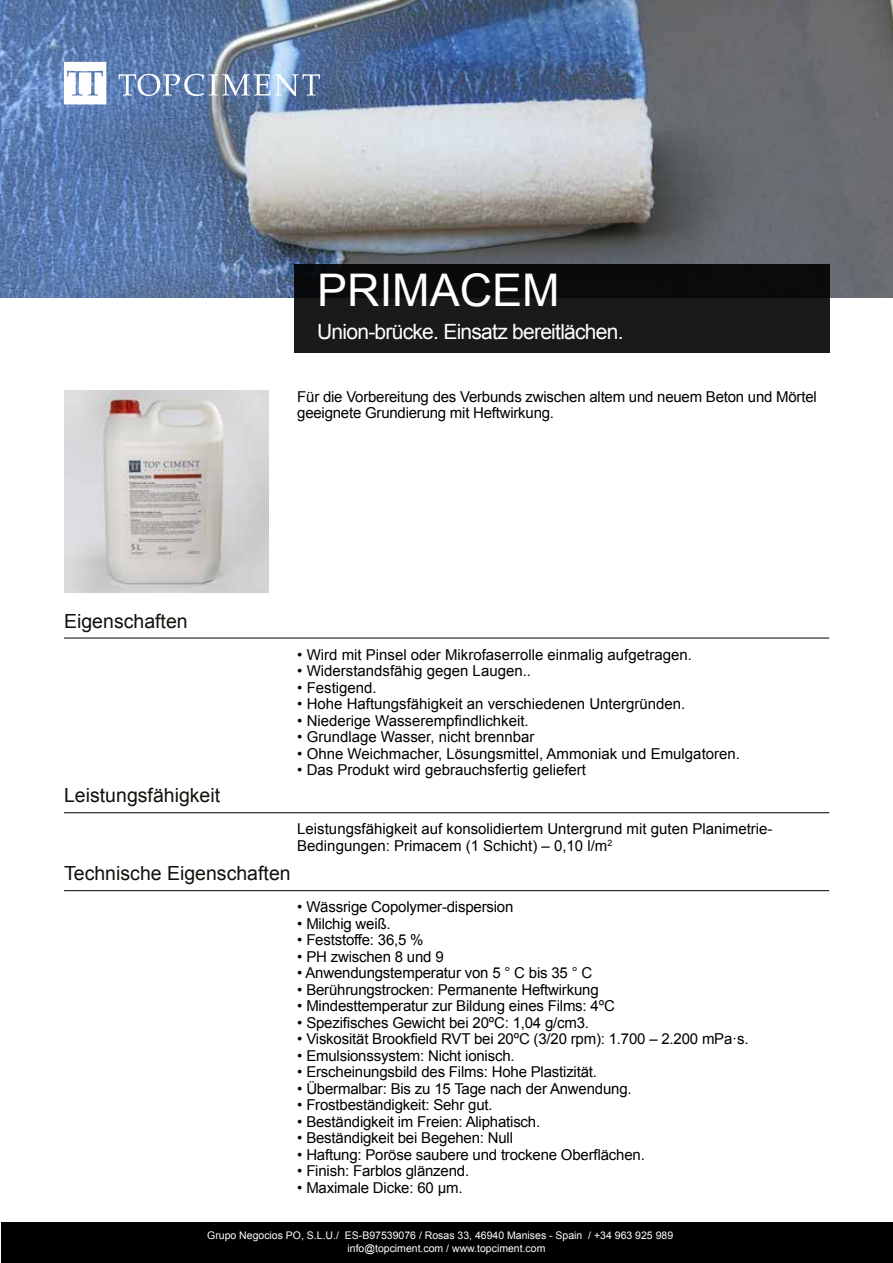
<style>
.page{position:relative;width:893px;height:1263px;background:#fff}
.page>*{position:absolute;margin:0;border:0;box-sizing:border-box;transform-origin:0 0}
.t1{font:45px "Arial";color:#fff}
.t2{font:21px "Arial";letter-spacing:-.035em;color:#fff}
.t3{font:19.5px "Arial";color:#12110c}
.t4{font:15px/16px "Arial";letter-spacing:-.015em;color:#000}
.t5{font:10.5px "Arial";color:#fff}
</style>
<div class="page">
<div style="left:1px;top:1222px;width:892px;height:41px;background:#000"></div>
<img style="left:64px;top:391px;width:205px;height:201px">
<img style="left:0;top:0;width:893px;height:298px">
<div style="left:294px;top:264px;width:535px;height:88px;background:linear-gradient(to right,#141415,#141415)"></div>
<svg style="left:118px;top:74px;width:202px;height:22px;background:#899fc0"></svg>
<svg style="left:64px;top:62px;width:42px;height:42px"></svg>
<hr style="left:64px;top:638px;width:765px;height:1px;background:#000">
<hr style="left:64px;top:812px;width:765px;height:1px;background:#000">
<hr style="left:64px;top:890px;width:765px;height:1px;background:#000">
<h1 class="t1" style="left:317px;top:261px;width:244px">PRIMACEM</h1>
<h2 class="t2" style="left:317px;top:318px;width:308px">Union-brücke. Einsatz bereitlächen.</h2>
<p class="t4" style="left:297px;top:388px;width:521px">Für die Vorbereitung des Verbunds zwischen altem und neuem Beton und Mörtel geeignete Grundierung mit Heftwirkung.</p>
<h3 class="t3" style="left:64px;top:608px;width:125px">Eigenschaften</h3>
<h3 class="t3" style="left:64px;top:783px;width:158px">Leistungsfähigkeit</h3>
<h3 class="t3" style="left:64px;top:861px;width:228px">Technische Eigenschaften</h3>
<p class="t4" style="left:297px;top:647px;width:396px">• Wird mit Pinsel oder Mikrofaserrolle einmalig aufgetragen.</p>
<p class="t4" style="left:297px;top:663px;width:235px">• Widerstandsfähig gegen Laugen..</p>
<p class="t4" style="left:297px;top:680px;width:81px">• Festigend.</p>
<p class="t4" style="left:297px;top:696px;width:389px">• Hohe Haftungsfähigkeit an verschiedenen Untergründen.</p>
<p class="t4" style="left:297px;top:713px;width:233px">• Niederige Wasserempfindlichkeit.</p>
<p class="t4" style="left:297px;top:729px;width:239px">• Grundlage Wasser, nicht brennbar</p>
<p class="t4" style="left:297px;top:746px;width:444px">• Ohne Weichmacher, Lösungsmittel, Ammoniak und Emulgatoren.</p>
<p class="t4" style="left:297px;top:762px;width:290px">• Das Produkt wird gebrauchsfertig geliefert</p>
<p class="t4" style="left:297px;top:821px;width:477px;line-height:16.5px">Leistungsfähigkeit auf konsolidiertem Untergrund mit guten Planimetrie-<br>Bedingungen: Primacem (1 Schicht) – 0,10 l/m<sup>2</sup></p>
<p class="t4" style="left:297px;top:899px;width:218px">• Wässrige Copolymer-dispersion</p>
<p class="t4" style="left:297px;top:916px;width:95px">• Milchig weiß.</p>
<p class="t4" style="left:297px;top:932px;width:128px">• Feststoffe: 36,5 %</p>
<p class="t4" style="left:297px;top:949px;width:148px">• PH zwischen 8 und 9</p>
<p class="t4" style="left:297px;top:965px;width:297px">• Anwendungstemperatur von 5 ° C bis 35 ° C</p>
<p class="t4" style="left:297px;top:982px;width:303px">• Berührungstrocken: Permanente Heftwirkung</p>
<p class="t4" style="left:297px;top:998px;width:319px">• Mindesttemperatur zur Bildung eines Films: 4ºC</p>
<p class="t4" style="left:297px;top:1015px;width:293px">• Spezifisches Gewicht bei 20ºC: 1,04 g/cm3.</p>
<p class="t4" style="left:297px;top:1031px;width:453px">• Viskosität Brookfield RVT bei 20ºC (3/20 rpm): 1.700 – 2.200 mPa·s.</p>
<p class="t4" style="left:297px;top:1048px;width:219px">• Emulsionssystem: Nicht ionisch.</p>
<p class="t4" style="left:297px;top:1064px;width:301px">• Erscheinungsbild des Films: Hohe Plastizität.</p>
<p class="t4" style="left:297px;top:1081px;width:336px">• Übermalbar: Bis zu 15 Tage nach der Anwendung.</p>
<p class="t4" style="left:297px;top:1097px;width:197px">• Frostbeständigkeit: Sehr gut.</p>
<p class="t4" style="left:297px;top:1114px;width:244px">• Beständigkeit im Freien: Aliphatisch.</p>
<p class="t4" style="left:297px;top:1130px;width:217px">• Beständigkeit bei Begehen: Null</p>
<p class="t4" style="left:297px;top:1147px;width:349px">• Haftung: Poröse saubere und trockene Oberflächen.</p>
<p class="t4" style="left:297px;top:1163px;width:173px">• Finish: Farblos glänzend.</p>
<p class="t4" style="left:297px;top:1180px;width:167px">• Maximale Dicke: 60 μm.</p>
<p class="t5" style="left:207px;top:1228px;width:468px">Grupo Negocios PO, S.L.U./ ES-B97539076 / Rosas 33, 46940 Manises - Spain / +34 963 925 989</p>
<p class="t5" style="left:347px;top:1241px;width:199px">info@topciment.com / www.topciment.com</p>
</div>
